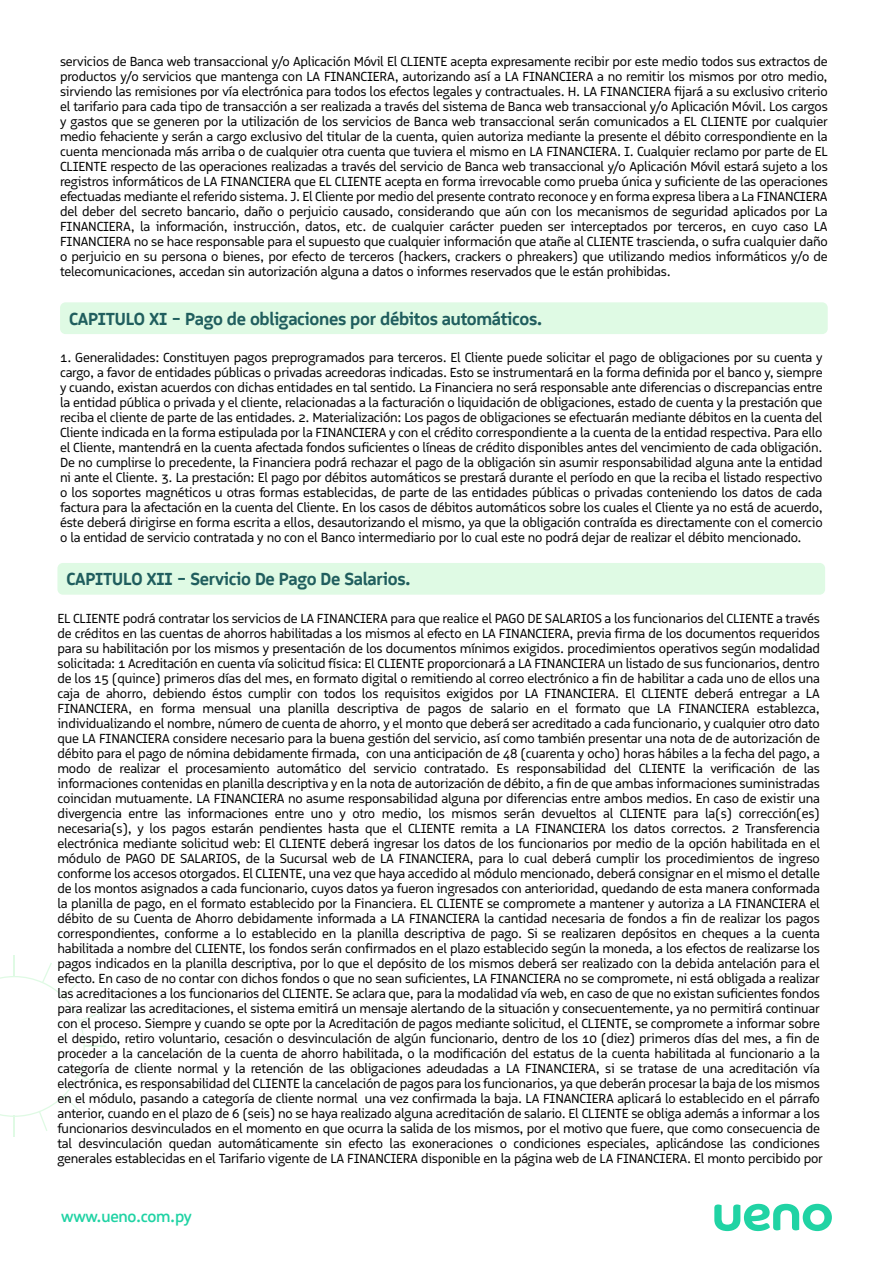
<style>
.page{position:relative;width:893px;height:1263px;background:#fff}
.page>*{position:absolute;margin:0;border:0;box-sizing:border-box;transform-origin:0 0}
.t1{font:700 18px "Logical";letter-spacing:-.015em;color:#205e5e}
.t2{font:500 16.5px "Logical";letter-spacing:-.015em;color:#20d3a4}
.t3{font:13.5px/15px "Logical";letter-spacing:-.015em;color:#000;text-align:justify}
</style>
<div class="page">
<svg style="left:0;top:955px;width:105px;height:182px"></svg>
<svg style="left:714px;top:1204px;width:118px;height:27px"></svg>
<div style="left:60px;top:302px;width:768px;height:32px;background:#dffae4;border-radius:5px"></div>
<div style="left:57px;top:563px;width:768px;height:32px;background:#dffae4;border-radius:5px"></div>
<p class="t3" style="left:60px;top:54px;width:769px">servicios de Banca web transaccional y/o Aplicación Móvil El CLIENTE acepta expresamente recibir por este medio todos sus extractos de productos y/o servicios que mantenga con LA FINANCIERA, autorizando así a LA FINANCIERA a no remitir los mismos por otro medio, sirviendo las remisiones por vía electrónica para todos los efectos legales y contractuales. H. LA FINANCIERA fijará a su exclusivo criterio el tarifario para cada tipo de transacción a ser realizada a través del sistema de Banca web transaccional y/o Aplicación Móvil. Los cargos y gastos que se generen por la utilización de los servicios de Banca web transaccional serán comunicados a EL CLIENTE por cualquier medio fehaciente y serán a cargo exclusivo del titular de la cuenta, quien autoriza mediante la presente el débito correspondiente en la cuenta mencionada más arriba o de cualquier otra cuenta que tuviera el mismo en LA FINANCIERA. I. Cualquier reclamo por parte de EL CLIENTE respecto de las operaciones realizadas a través del servicio de Banca web transaccional y/o Aplicación Móvil estará sujeto a los registros informáticos de LA FINANCIERA que EL CLIENTE acepta en forma irrevocable como prueba única y suficiente de las operaciones efectuadas mediante el referido sistema. J. El Cliente por medio del presente contrato reconoce y en forma expresa libera a La FINANCIERA del deber del secreto bancario, daño o perjuicio causado, considerando que aún con los mecanismos de seguridad aplicados por La FINANCIERA, la información, instrucción, datos, etc. de cualquier carácter pueden ser interceptados por terceros, en cuyo caso LA FINANCIERA no se hace responsable para el supuesto que cualquier información que atañe al CLIENTE trascienda, o sufra cualquier daño o perjuicio en su persona o bienes, por efecto de terceros (hackers, crackers o phreakers) que utilizando medios informáticos y/o de telecomunicaciones, accedan sin autorización alguna a datos o informes reservados que le están prohibidas.</p>
<h1 class="t1" style="left:69px;top:307px;width:475px">CAPITULO XI - Pago de obligaciones por débitos automáticos.</h1>
<p class="t3" style="left:60px;top:350px;width:764px">1. Generalidades: Constituyen pagos preprogramados para terceros. El Cliente puede solicitar el pago de obligaciones por su cuenta y cargo, a favor de entidades públicas o privadas acreedoras indicadas. Esto se instrumentará en la forma definida por el banco y, siempre y cuando, existan acuerdos con dichas entidades en tal sentido. La Financiera no será responsable ante diferencias o discrepancias entre la entidad pública o privada y el cliente, relacionadas a la facturación o liquidación de obligaciones, estado de cuenta y la prestación que reciba el cliente de parte de las entidades. 2. Materialización: Los pagos de obligaciones se efectuarán mediante débitos en la cuenta del Cliente indicada en la forma estipulada por la FINANCIERA y con el crédito correspondiente a la cuenta de la entidad respectiva. Para ello el Cliente, mantendrá en la cuenta afectada fondos suficientes o líneas de crédito disponibles antes del vencimiento de cada obligación.<br>De no cumplirse lo precedente, la Financiera podrá rechazar el pago de la obligación sin asumir responsabilidad alguna ante la entidad ni ante el Cliente. 3. La prestación: El pago por débitos automáticos se prestará durante el período en que la reciba el listado respectivo o los soportes magnéticos u otras formas establecidas, de parte de las entidades públicas o privadas conteniendo los datos de cada factura para la afectación en la cuenta del Cliente. En los casos de débitos automáticos sobre los cuales el Cliente ya no está de acuerdo, éste deberá dirigirse en forma escrita a ellos, desautorizando el mismo, ya que la obligación contraída es directamente con el comercio o la entidad de servicio contratada y no con el Banco intermediario por lo cual este no podrá dejar de realizar el débito mencionado.</p>
<h1 class="t1" style="left:66px;top:568px;width:346px">CAPITULO XII - Servicio De Pago De Salarios.</h1>
<p class="t3" style="left:57px;top:611px;width:767px;text-align:left">EL CLIENTE podrá contratar los servicios de LA FINANCIERA para que realice el PAGO DE SALARIOS a los funcionarios del CLIENTE a través de créditos en las cuentas de ahorros habilitadas a los mismos al efecto en LA FINANCIERA, previa firma de los documentos requeridos para su habilitación por los mismos y presentación de los documentos mínimos exigidos. procedimientos operativos según modalidad solicitada: 1 Acreditación en cuenta vía solicitud física: El CLIENTE proporcionará a LA FINANCIERA un listado de sus funcionarios, dentro de los 15 (quince) primeros días del mes, en formato digital o remitiendo al correo electrónico a fin de habilitar a cada uno de ellos una caja de ahorro, debiendo éstos cumplir con todos los requisitos exigidos por LA FINANCIERA. El CLIENTE deberá entregar a LA FINANCIERA, en forma mensual una planilla descriptiva de pagos de salario en el formato que LA FINANCIERA establezca, individualizando el nombre, número de cuenta de ahorro, y el monto que deberá ser acreditado a cada funcionario, y cualquier otro dato que LA FINANCIERA considere necesario para la buena gestión del servicio, así como también presentar una nota de de autorización de débito para el pago de nómina debidamente firmada, con una anticipación de 48 (cuarenta y ocho) horas hábiles a la fecha del pago, a modo de realizar el procesamiento automático del servicio contratado. Es responsabilidad del CLIENTE la verificación de las informaciones contenidas en planilla descriptiva y en la nota de autorización de débito, a fin de que ambas informaciones suministradas coincidan mutuamente. LA FINANCIERA no asume responsabilidad alguna por diferencias entre ambos medios. En caso de existir una divergencia entre las informaciones entre uno y otro medio, los mismos serán devueltos al CLIENTE para la(s) corrección(es) necesaria(s), y los pagos estarán pendientes hasta que el CLIENTE remita a LA FINANCIERA los datos correctos. 2 Transferencia electrónica mediante solicitud web: El CLIENTE deberá ingresar los datos de los funcionarios por medio de la opción habilitada en el módulo de PAGO DE SALARIOS, de la Sucursal web de LA FINANCIERA, para lo cual deberá cumplir los procedimientos de ingreso conforme los accesos otorgados. El CLIENTE, una vez que haya accedido al módulo mencionado, deberá consignar en el mismo el detalle de los montos asignados a cada funcionario, cuyos datos ya fueron ingresados con anterioridad, quedando de esta manera conformada la planilla de pago, en el formato establecido por la Financiera. EL CLIENTE se compromete a mantener y autoriza a LA FINANCIERA el débito de su Cuenta de Ahorro debidamente informada a LA FINANCIERA la cantidad necesaria de fondos a fin de realizar los pagos correspondientes, conforme a lo establecido en la planilla descriptiva de pago. Si se realizaren depósitos en cheques a la cuenta habilitada a nombre del CLIENTE, los fondos serán confirmados en el plazo establecido según la moneda, a los efectos de realizarse los pagos indicados en la planilla descriptiva, por lo que el depósito de los mismos deberá ser realizado con la debida antelación para el efecto. En caso de no contar con dichos fondos o que no sean suficientes, LA FINANCIERA no se compromete, ni está obligada a realizar las acreditaciones a los funcionarios del CLIENTE. Se aclara que, para la modalidad vía web, en caso de que no existan suficientes fondos para realizar las acreditaciones, el sistema emitirá un mensaje alertando de la situación y consecuentemente, ya no permitirá continuar con el proceso. Siempre y cuando se opte por la Acreditación de pagos mediante solicitud, el CLIENTE, se compromete a informar sobre el despido, retiro voluntario, cesación o desvinculación de algún funcionario, dentro de los 10 (diez) primeros días del mes, a fin de proceder a la cancelación de la cuenta de ahorro habilitada, o la modificación del estatus de la cuenta habilitada al funcionario a la categoría de cliente normal y la retención de las obligaciones adeudadas a LA FINANCIERA, si se tratase de una acreditación vía electrónica, es responsabilidad del CLIENTE la cancelación de pagos para los funcionarios, ya que deberán procesar la baja de los mismos en el módulo, pasando a categoría de cliente normal una vez confirmada la baja. LA FINANCIERA aplicará lo establecido en el párrafo anterior, cuando en el plazo de 6 (seis) no se haya realizado alguna acreditación de salario. El CLIENTE se obliga además a informar a los funcionarios desvinculados en el momento en que ocurra la salida de los mismos, por el motivo que fuere, que como consecuencia de tal desvinculación quedan automáticamente sin efecto las exoneraciones o condiciones especiales, aplicándose las condiciones generales establecidas en el Tarifario vigente de LA FINANCIERA disponible en la página web de LA FINANCIERA. El monto percibido por</p>
<p class="t2" style="left:61px;top:1206px;width:132px">www.ueno.com.py</p>
</div>
